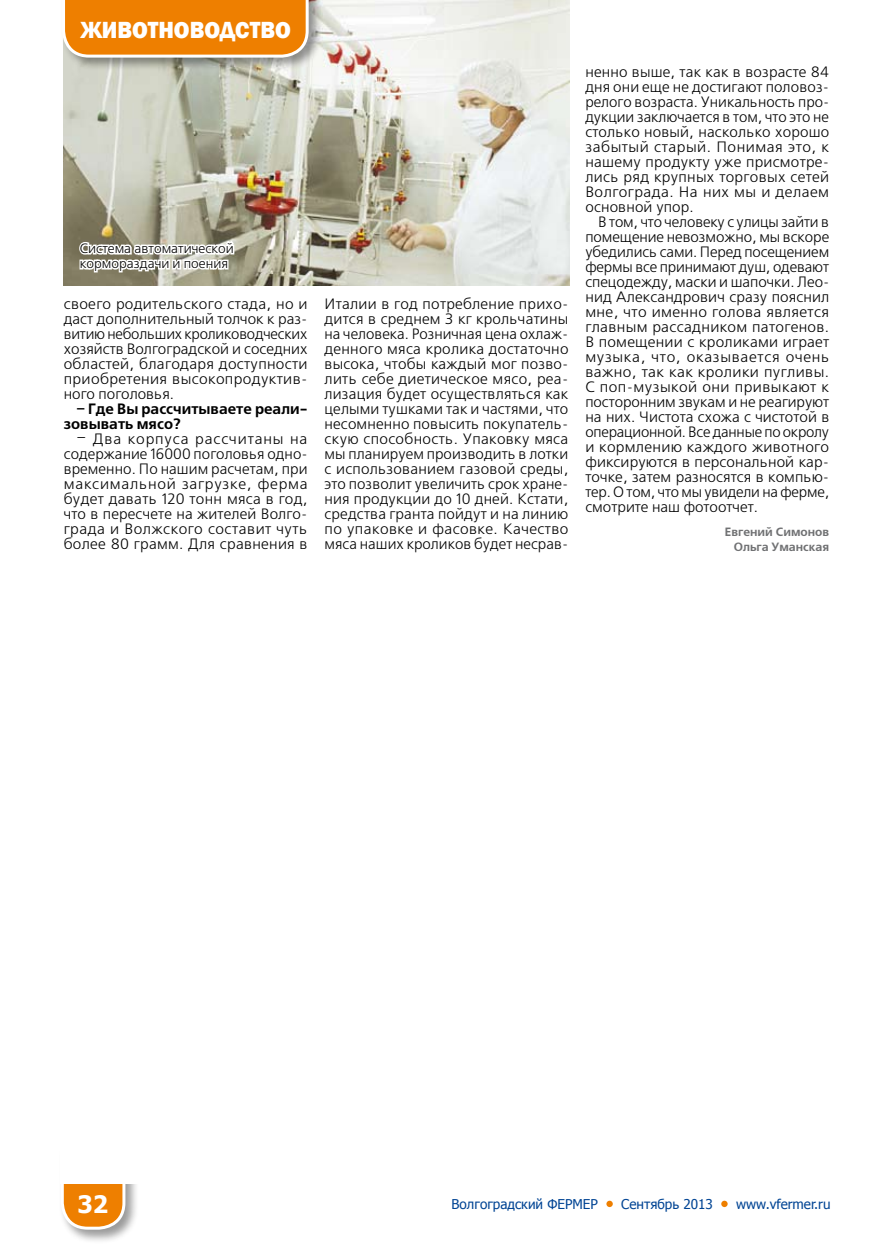
<style>
.page{position:relative;width:893px;height:1251px;background:#fff}
.page>*{position:absolute;margin:0;border:0;box-sizing:border-box;transform-origin:0 0}
.t1{font:800 24px "Franklin Gothic";color:#fff;scale:.95 1}
.t2{font:700 24px "Tahoma";color:#fff}
.t3{font:15px/15px "Free Set C";letter-spacing:.02em;color:#000;text-align:justify}
.t4{font:700 15px/15px "Free Set C";color:#000}
.t5{font:13.5px "Tahoma";color:#004494}
.t6{font:13.5px/15px "Free Set C";color:#000}
.t7{font:700 12px/15px "Free Set C";color:#707173;text-align:right}
</style>
<div class="page">
<div style="left:59px;top:1122px;width:87px;height:128px;background:#000;opacity:.4"></div>
<div style="left:62px;top:1126px;width:62px;height:101px;background:#ee7f00;border-radius:26px"></div>
<div style="left:61px;top:1125px;width:64px;height:104px;border:3px solid #fff;border-radius:26px"></div>
<div style="left:606px;top:1200px;width:7px;height:6px;background:#ee7f00;border-radius:50%"></div>
<div style="left:721px;top:1200px;width:7px;height:6px;background:#ee7f00;border-radius:50%"></div>
<div style="left:61px;top:1122px;width:768px;height:61px;background:#fff"></div>
<img style="left:64px;top:0;width:506px;height:285px">
<div style="left:60px;top:0;width:270px;height:79px;background:#000;opacity:.4"></div>
<svg style="left:62px;top:0;width:247px;height:58px"></svg>
<svg style="left:78px;top:228px;width:158px;height:58px"></svg>
<h1 class="t1" style="left:80px;top:15px;width:223px">животноводство</h1>
<p class="t6" style="left:80px;top:241px;width:155px">Система автоматической кормораздачи и поения</p>
<p class="t3" style="left:64px;top:297px;width:245px">своего родительского стада, но и даст дополнительный толчок к раз&shy;витию небольших кролиководческих хозяйств Волгоградской и соседних областей, благодаря доступности приобретения высокопродуктив&shy;ного поголовья.</p>
<p class="t4" style="left:64px;top:402px;width:245px;text-indent:13px">– Где Вы рассчитываете реали&shy;зовывать мясо?</p>
<p class="t3" style="left:64px;top:432px;width:245px;text-indent:13px">– Два корпуса рассчитаны на содержание 16000 поголовья одно&shy;временно. По нашим расчетам, при максимальной загрузке, ферма будет давать 120 тонн мяса в год, что в пересчете на жителей Волго&shy;града и Волжского составит чуть более 80 грамм. Для сравнения в</p>
<p class="t3" style="left:325px;top:297px;width:245px">Италии в год потребление прихо&shy;дится в среднем 3 кг крольчатины на человека. Розничная цена охлаж&shy;денного мяса кролика достаточно высока, чтобы каждый мог позво&shy;лить себе диетическое мясо, реа&shy;лизация будет осуществляться как целыми тушками так и частями, что несомненно повысить покупатель&shy;скую способность. Упаковку мяса мы планируем производить в лотки с использованием газовой среды, это позволит увеличить срок хране&shy;ния продукции до 10 дней. Кстати, средства гранта пойдут и на линию по упаковке и фасовке. Качество мяса наших кроликов будет несрав-</p>
<p class="t3" style="left:585px;top:65px;width:245px">ненно выше, так как в возрасте 84 дня они еще не достигают половоз&shy;релого возраста. Уникальность про&shy;дукции заключается в том, что это не столько новый, насколько хорошо забытый старый. Понимая это, к нашему продукту уже присмотре&shy;лись ряд крупных торговых сетей Волгограда. На них мы и делаем основной упор.</p>
<p class="t3" style="left:585px;top:215px;width:245px;text-indent:13px">В том, что человеку с улицы зайти в помещение невозможно, мы вскоре убедились сами. Перед посещением фермы все принимают душ, одевают спецодежду, маски и шапочки. Лео&shy;нид Александрович сразу пояснил мне, что именно голова является главным рассадником патогенов.<br>В помещении с кроликами играет музыка, что, оказывается очень важно, так как кролики пугливы.<br>С поп-музыкой они привыкают к посторонним звукам и не реагируют на них. Чистота схожа с чистотой в операционной. Все данные по окролу и кормлению каждого животного фиксируются в персональной кар&shy;точке, затем разносятся в компью&shy;тер. О том, что мы увидели на ферме, смотрите наш фотоотчет.</p>
<p class="t7" style="left:725px;top:524px;width:106px">Евгений Симонов<br>Ольга Уманская</p>
<h1 class="t2" style="left:77px;top:1187px;width:32px">32</h1>
<p class="t5" style="left:452px;top:1194px;width:148px">Волгоградский ФЕРМЕР</p>
<p class="t5" style="left:621px;top:1194px;width:93px">Сентябрь 2013</p>
<p class="t5" style="left:736px;top:1194px;width:96px">www.vfermer.ru</p>
</div>
